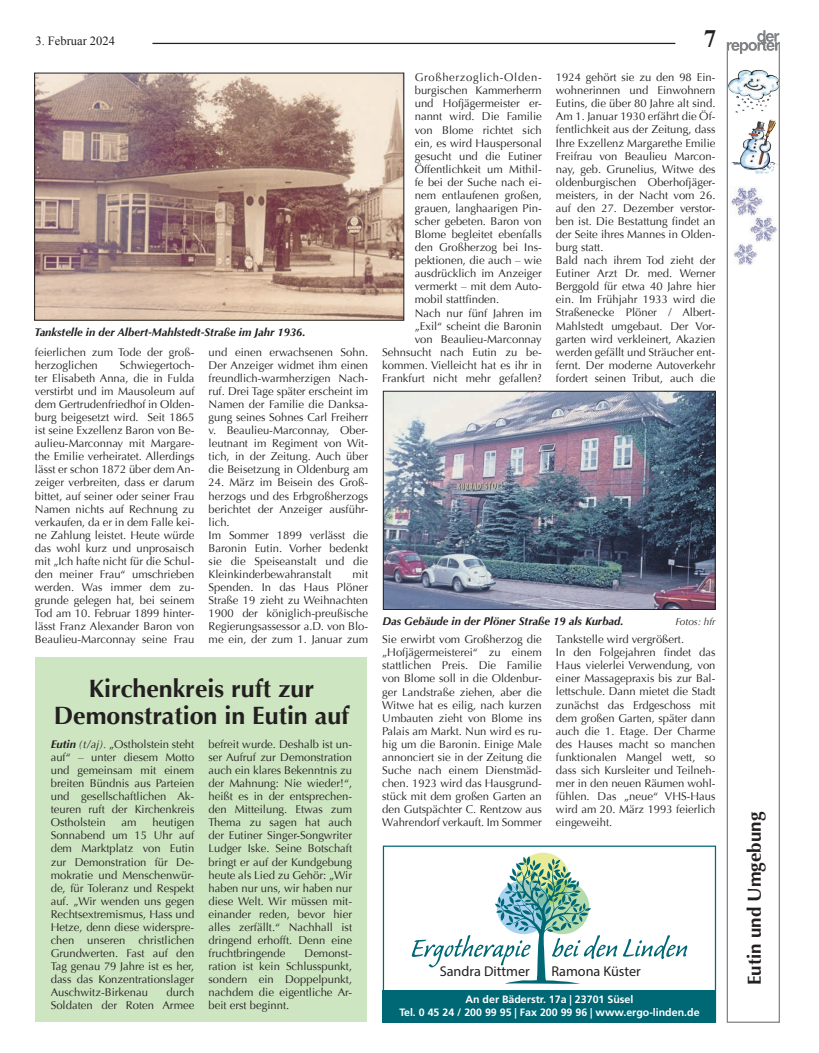
<style>
.page{position:relative;width:819px;height:1053px;background:#fff}
.page>*{position:absolute;margin:0;border:0;box-sizing:border-box;transform-origin:0 0}
.t1{font:700 25px/27.5px "Optima";color:#231f20;text-align:center}
.t2{font:700 25px "Times New Roman";color:#231f20}
.t3{font:700 18.75px "Optima";color:#231f20}
.t4{font:14.25px "Myriad Pro";color:#231f20}
.t5{font:12.5px "Times New Roman";color:#231f20}
.t6{font:11.25px/13px "Optima";color:#231f20;text-align:justify}
.t7{font:italic 700 11.25px "Optima";color:#231f20}
.t8{font:11.25px "Optima";letter-spacing:.055em;color:#231f20}
.t9{font:700 10.62px/12.8px "Frutiger LT Std";color:#fff;text-align:center}
.t10{font:italic 10px "Optima";color:#231f20}
.s1{font-weight:700;font-style:italic}
.s2{font-style:italic}
</style>
<div class="page">
<div style="left:35px;top:657px;width:332px;height:365px;background:#cde5c1"></div>
<hr style="left:152px;top:43px;width:523px;height:1px;background:#231f20">
<div style="left:383px;top:989px;width:333px;height:33px;background:#006775"></div>
<div style="left:383px;top:845px;width:333px;height:177px;border:1px solid #006775"></div>
<svg style="left:411px;top:852px;width:276px;height:131px"></svg>
<img style="left:385px;top:393px;width:328px;height:214px">
<div style="left:383px;top:391px;width:332px;height:218px;border:1px solid #231f20"></div>
<img style="left:36px;top:75px;width:366px;height:243px">
<div style="left:34px;top:73px;width:370px;height:247px;border:1px solid #231f20"></div>
<svg style="left:726px;top:54px;width:54px;height:968px"></svg>
<svg style="left:726px;top:30px;width:54px;height:24px"></svg>
<img style="left:730px;top:186px;width:33px;height:30px">
<img style="left:749px;top:217px;width:28px;height:25px">
<img style="left:733px;top:243px;width:24px;height:22px">
<img style="left:730px;top:119px;width:41px;height:46px">
<img style="left:727px;top:69px;width:51px;height:39px">
<p class="t5" style="left:35px;top:32px;width:81px">3. Februar 2024</p>
<p class="t2" style="left:703px;top:21px;width:14px">7</p>
<p class="t7" style="left:35px;top:326px;width:272px">Tankstelle in der Albert-Mahlstedt-Straße im Jahr 1936.</p>
<p class="t6" style="left:35px;top:345px;width:161px">feierlichen zum Tode der groß&shy;herzoglichen</p>
<p class="t6" style="left:35px;top:358px;width:161px;text-indent:85px">Schwiegertoch&shy;ter Elisabeth Anna, die in Fulda verstirbt und im Mausoleum auf dem Gertrudenfriedhof in Olden&shy;burg beigesetzt wird. Seit 1865 ist seine Exzellenz Baron von Be&shy;aulieu-Marconnay mit Margare&shy;the Emilie verheiratet. Allerdings lässt er schon 1872 über dem An&shy;zeiger verbreiten, dass er darum bittet, auf seiner oder seiner Frau Namen nichts auf Rechnung zu verkaufen, da er in dem Falle kei&shy;ne Zahlung leistet. Heute würde das wohl kurz und unprosaisch mit „Ich hafte nicht für die Schul&shy;den meiner Frau“ umschrieben werden. Was immer dem zu&shy;grunde gelegen hat, bei seinem Tod am 10. Februar 1899 hinter&shy;lässt Franz Alexander Baron von Beaulieu-Marconnay seine Frau</p>
<p class="t6" style="left:209px;top:345px;width:161px">und einen erwachsenen Sohn.<br>Der Anzeiger widmet ihm einen freundlich-warmherzigen Nach&shy;ruf. Drei Tage später erscheint im Namen der Familie die Danksa&shy;gung seines Sohnes Carl Freiherr v. Beaulieu-Marconnay, Ober&shy;leutnant im Regiment von Wit&shy;tich, in der Zeitung. Auch über die Beisetzung in Oldenburg am</p>
<p class="t6" style="left:209px;top:476px;width:161px;text-align:left">24. März im Beisein des Groß&shy;herzogs und des Erbgroßherzogs berichtet der Anzeiger ausführ&shy;lich.<br>Im Sommer 1899 verlässt die<br>Baronin Eutin. Vorher bedenkt sie die Speiseanstalt und die<br>Kleinkinderbewahranstalt</p>
<p class="t6" style="left:209px;top:567px;width:161px;text-indent:144px">mit Spenden. In das Haus Plöner Straße 19 zieht zu Weihnachten 1900 der königlich-preußische Regierungsassessor a.D. von Blo&shy;me ein, der zum 1. Januar zum</p>
<p class="t1" style="left:54px;top:674px;width:297px">Kirchenkreis ruft zur<br>Demonstration in Eutin auf</p>
<p class="t6" style="left:51px;top:737px;width:145px"><span class="s1">Eutin</span> <span class="s2">(t/aj).</span> „Ostholstein steht auf“ – unter diesem Motto und gemeinsam mit einem breiten Bündnis aus Parteien und gesellschaftlichen Ak&shy;teuren ruft der Kirchenkreis Ostholstein</p>
<p class="t6" style="left:208px;top:737px;width:145px">befreit wurde. Deshalb ist un&shy;ser Aufruf zur Demonstration auch ein klares Bekenntnis zu der Mahnung: Nie wieder!“, heißt es in der entsprechen&shy;den Mitteilung. Etwas zum Thema zu sagen hat auch der Eutiner Singer-Songwriter Ludger Iske. Seine Botschaft bringt er auf der Kundgebung heute als Lied zu Gehör: „Wir haben nur uns, wir haben nur diese Welt. Wir müssen mit&shy;einander reden, bevor hier alles zerfällt.“ Nachhall ist dringend erhofft. Denn eine fruchtbringende</p>
<p class="t6" style="left:51px;top:816px;width:145px;text-indent:102px">heutigen Sonnabend um 15 Uhr auf dem Marktplatz von Eutin zur Demonstration für De&shy;mokratie und Menschenwür&shy;de, für Toleranz und Respekt auf. „Wir wenden uns gegen Rechtsextremismus, Hass und Hetze, denn diese widerspre&shy;chen unseren christlichen Grundwerten. Fast auf den Tag genau 79 Jahre ist es her, dass das Konzentrationslager Auschwitz-Birkenau</p>
<p class="t6" style="left:122px;top:816px;width:16px">am</p>
<p class="t6" style="left:208px;top:946px;width:145px;text-indent:96px">Demonst&shy;ration ist kein Schlusspunkt, sondern ein Doppelpunkt, nachdem die eigentliche Ar&shy;beit erst beginnt.</p>
<p class="t6" style="left:51px;top:985px;width:145px;text-align:right">durch<br>Soldaten der Roten Armee</p>
<p class="t8" style="left:415px;top:71px;width:128px">Großherzoglich-Olden-</p>
<p class="t6" style="left:415px;top:84px;width:128px">burgischen Kammerherrn</p>
<p class="t6" style="left:415px;top:97px;width:128px">und Hofjägermeister er-</p>
<p class="t6" style="left:415px;top:110px;width:128px">nannt wird. Die Familie</p>
<p class="t6" style="left:415px;top:123px;width:128px">von Blome richtet sich</p>
<p class="t6" style="left:415px;top:136px;width:128px">ein, es wird Hauspersonal</p>
<p class="t6" style="left:415px;top:149px;width:128px">gesucht und die Eutiner</p>
<p class="t6" style="left:415px;top:162px;width:128px">Öffentlichkeit um Mithil-</p>
<p class="t6" style="left:415px;top:176px;width:128px">fe bei der Suche nach ei-</p>
<p class="t6" style="left:415px;top:189px;width:128px">nem entlaufenen großen,</p>
<p class="t6" style="left:415px;top:202px;width:128px">grauen, langhaarigen Pin-</p>
<p class="t6" style="left:415px;top:215px;width:128px">scher gebeten. Baron von</p>
<p class="t6" style="left:415px;top:228px;width:128px">Blome begleitet ebenfalls</p>
<p class="t6" style="left:415px;top:241px;width:128px">den Großherzog bei Ins-</p>
<p class="t6" style="left:415px;top:254px;width:128px">pektionen, die auch – wie</p>
<p class="t6" style="left:415px;top:267px;width:128px">ausdrücklich im Anzeiger</p>
<p class="t6" style="left:415px;top:280px;width:128px">vermerkt – mit dem Auto-</p>
<p class="t6" style="left:415px;top:293px;width:86px">mobil stattfinden.</p>
<p class="t6" style="left:415px;top:306px;width:128px">Nach nur fünf Jahren im</p>
<p class="t6" style="left:415px;top:319px;width:128px">„Exil“ scheint die Baronin</p>
<p class="t6" style="left:415px;top:332px;width:128px">von Beaulieu-Marconnay</p>
<p class="t6" style="left:382px;top:345px;width:161px">Sehnsucht nach Eutin zu be-</p>
<p class="t6" style="left:382px;top:358px;width:161px">kommen. Vielleicht hat es ihr in</p>
<p class="t6" style="left:382px;top:371px;width:161px">Frankfurt nicht mehr gefallen?</p>
<p class="t6" style="left:556px;top:71px;width:161px;text-align:left">1924 gehört sie zu den 98 Ein&shy;wohnerinnen und Einwohnern<br>Eutins, die über 80 Jahre alt sind.<br>Am 1. Januar 1930 erfährt die Öf&shy;fentlichkeit aus der Zeitung, dass<br>Ihre Exzellenz Margarethe Emilie<br>Freifrau von Beaulieu Marcon&shy;nay, geb. Grunelius, Witwe des oldenburgischen Oberhofjäger&shy;meisters, in der Nacht vom 26. auf den 27. Dezember verstor&shy;ben ist. Die Bestattung findet an der Seite ihres Mannes in Olden&shy;burg statt.<br>Bald nach ihrem Tod zieht der<br>Eutiner Arzt Dr. med. Werner<br>Berggold für etwa 40 Jahre hier ein. Im Frühjahr 1933 wird die<br>Straßenecke Plöner / Albert-<br>Mahlstedt umgebaut. Der Vor&shy;garten wird verkleinert, Akazien werden gefällt und Sträucher ent&shy;fernt. Der moderne Autoverkehr fordert seinen Tribut, auch die</p>
<p class="t7" style="left:382px;top:614px;width:243px">Das Gebäude in der Plöner Straße 19 als Kurbad.</p>
<p class="t10" style="left:675px;top:615px;width:42px">Fotos: hfr</p>
<p class="t6" style="left:382px;top:633px;width:161px">Sie erwirbt vom Großherzog die „Hofjägermeisterei“ zu einem stattlichen Preis. Die Familie von Blome soll in die Oldenbur&shy;ger Landstraße ziehen, aber die Witwe hat es eilig, nach kurzen Umbauten zieht von Blome ins Palais am Markt. Nun wird es ru&shy;hig um die Baronin. Einige Male annonciert sie in der Zeitung die Suche nach einem Dienstmäd&shy;chen. 1923 wird das Hausgrund&shy;stück mit dem großen Garten an den Gutspächter C. Rentzow aus Wahrendorf verkauft. Im Sommer</p>
<p class="t6" style="left:556px;top:633px;width:161px;text-align:left">Tankstelle wird vergrößert.<br>In den Folgejahren findet das<br>Haus vielerlei Verwendung, von einer Massagepraxis bis zur Bal&shy;lettschule. Dann mietet die Stadt zunächst das Erdgeschoss mit dem großen Garten, später dann auch die 1. Etage. Der Charme des Hauses macht so manchen funktionalen Mangel wett, so dass sich Kursleiter und Teilneh&shy;mer in den neuen Räumen wohl&shy;fühlen. Das „neue“ VHS-Haus wird am 20. März 1993 feierlich eingeweiht.</p>
<p class="t4" style="left:439px;top:961px;width:92px">Sandra Dittmer</p>
<p class="t4" style="left:551px;top:961px;width:91px">Ramona Küster</p>
<p class="t9" style="left:399px;top:993px;width:302px">An der Bäderstr. 17a | 23701 Süsel<br>Tel. 0 45 24 / 200 99 95 | Fax 200 99 96 | www.ergo-linden.de</p>
<p class="t3" style="left:743px;top:985px;width:174px;rotate:-90deg">Eutin und Umgebung</p>
</div>
